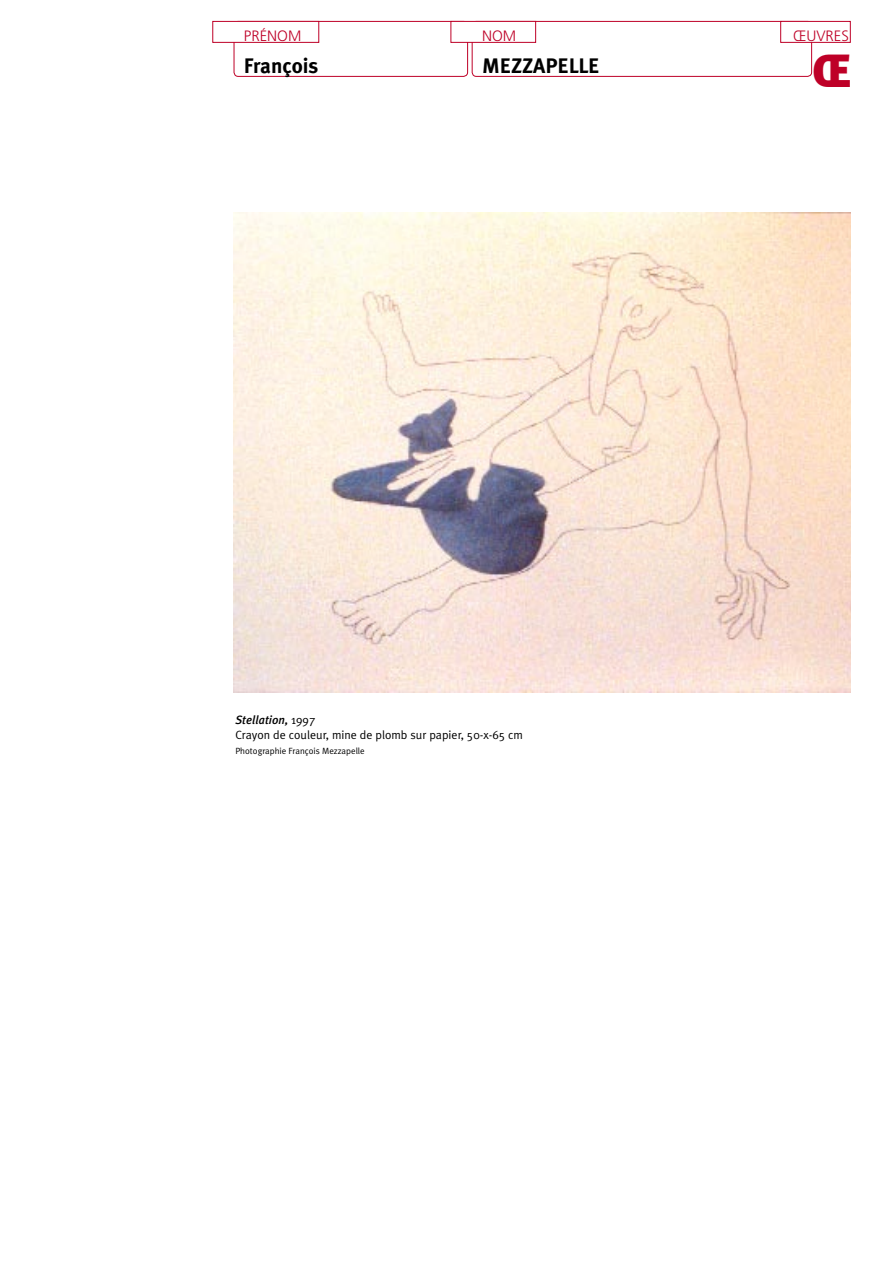
<style>
.page{position:relative;width:893px;height:1263px;background:#fff}
.page>*{position:absolute;margin:0;border:0;box-sizing:border-box;transform-origin:0 0}
.t1{font:900 46.5px "Meta Plus";color:#be0027}
.t2{font:700 21px "Meta Plus";color:#000}
.t3{font:300 15px "Frutiger";color:#be0027}
.Méta_8{font:12px "Meta Plus Normal";color:#000}
.t4{font:italic 500 12px "Meta Plus";color:#000}
.Méta_8-2{font:9px "Meta Plus Normal";color:#000}
.s1{font-family:"Meta Plus Normal";font-weight:400;font-style:normal}
</style>
<div class="page">
<div style="left:213px;top:21px;width:106px;height:22px;border:1px solid #be0027"></div>
<svg style="left:234px;top:21px;width:578px;height:55px"></svg>
<div style="left:451px;top:21px;width:85px;height:21px;background:#fff"></div>
<div style="left:451px;top:21px;width:85px;height:22px;border:1px solid #be0027"></div>
<div style="left:781px;top:21px;width:69px;height:21px;background:#fff"></div>
<div style="left:780px;top:21px;width:70px;height:22px;border:1px solid #be0027"></div>
<img style="left:234px;top:213px;width:616px;height:479px">
<p class="t3" style="left:244px;top:27px;width:59px">PRÉNOM</p>
<p class="t3" style="left:482px;top:27px;width:36px">NOM</p>
<p class="t3" style="left:793px;top:27px;width:57px">ŒUVRES</p>
<p class="t2" style="left:244px;top:53px;width:76px">François</p>
<p class="t1" style="left:813px;top:43px;width:41px">Œ</p>
<p class="t2" style="left:482px;top:53px;width:119px">MEZZAPELLE</p>
<p class="t4" style="left:235px;top:713px;width:82px">Stellation, <span class="s1">1997</span></p>
<p class="Méta_8" style="left:235px;top:728px;width:289px">Crayon de couleur, mine de plomb sur papier, 50-x-65 cm</p>
<p class="Méta_8-2" style="left:235px;top:746px;width:131px">Photographie François Mezzapelle</p>
</div>
